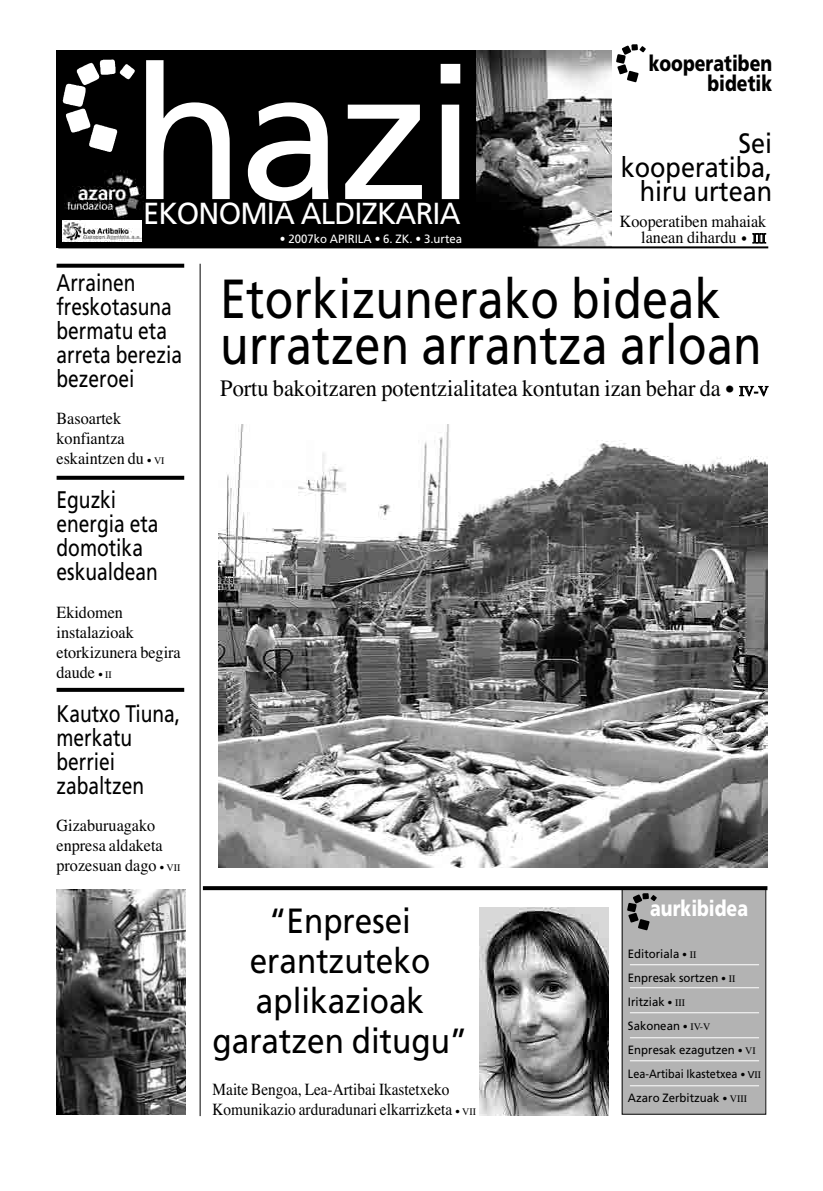
<style>
.page{position:relative;width:823px;height:1191px;background:#fff}
.page>*{position:absolute;margin:0;border:0;box-sizing:border-box;transform-origin:0 0}
.t1{font:185.1px "Frutiger";color:#fff}
.t2{font:55px/46px "Frutiger";letter-spacing:.005em;color:#000;scale:.85 1}
.t3{font:35px/40px "Frutiger";color:#000;text-align:center;scale:.9 1}
.t4{font:30.4px "Frutiger";letter-spacing:-.03em;color:#fff;scale:.95 1}
.t5{font:28px/24px "Frutiger";color:#000;text-align:right;scale:.9 1}
.t6{font:24px/24px "Frutiger";color:#000;scale:.8 1}
.t7{font:23.5px "Times OE";color:#000;scale:.95 1}
.t8{font:900 22px/20px "Frutiger";color:#000;text-align:right;scale:.8 1}
.t9{font:900 22px "Frutiger";color:#fff;scale:.8 1}
.t10{font:17px/20px "Times OE";color:#000;scale:.95 1}
.t11{font:17px/20px "Times OE";color:#000;scale:.9 1}
.t12{font:12px/24px "Frutiger";color:#000;scale:.95 1}
.t13{font:12px "Frutiger";color:#fff;scale:.95 1}
.s1{font-family:"Trebuchet MS";font-size:16px}
.s2{font-size:14px}
.s3{font-family:"Frutiger";font-size:10px}
.s4{font-size:10px}
.s5{font-family:"Frutiger";font-size:20px}
.s6{font-family:"Times OE";font-size:10px}
</style>
<div class="page">
<img style="left:476px;top:51px;width:135px;height:195px">
<div style="left:57px;top:50px;width:419px;height:198px;background:#000"></div>
<hr style="left:58px;top:246px;width:709px;height:2px;background:#000">
<svg style="left:56px;top:263px;width:145px;height:16px"></svg>
<img style="left:479px;top:907px;width:129px;height:208px">
<img style="left:219px;top:424px;width:547px;height:443px">
<hr style="left:199px;top:264px;width:1px;height:852px;background:#000">
<div style="left:622px;top:888px;width:142px;height:225px;background:#b3b3b3"></div>
<svg style="left:203px;top:886px;width:564px;height:4px;background:#090909"></svg>
<svg style="left:57px;top:688px;width:127px;height:4px"></svg>
<svg style="left:57px;top:476px;width:127px;height:4px"></svg>
<svg style="left:57px;top:264px;width:127px;height:4px"></svg>
<hr style="left:629px;top:964px;width:129px;height:1px;background:#fff">
<hr style="left:629px;top:987px;width:129px;height:1px;background:#fff">
<hr style="left:629px;top:1012px;width:129px;height:1px;background:#fff">
<hr style="left:629px;top:1037px;width:129px;height:1px;background:#fff">
<hr style="left:629px;top:1060px;width:129px;height:1px;background:#fff">
<hr style="left:629px;top:1085px;width:129px;height:1px;background:#fff">
<img style="left:62px;top:59px;width:73px;height:93px">
<img style="left:65px;top:171px;width:79px;height:50px">
<img style="left:57px;top:889px;width:129px;height:225px">
<img style="left:627px;top:893px;width:30px;height:38px">
<img style="left:616px;top:44px;width:30px;height:39px">
<img style="left:62px;top:220px;width:79px;height:22px">
<h1 class="t1" style="left:131px;top:60px;width:346px">hazi</h1>
<p class="t8" style="left:648px;top:55px;width:156px">kooperatiben bidetik</p>
<h3 class="t5" style="left:620px;top:133px;width:170px">Sei kooperatiba, hiru urtean</h3>
<h3 class="t4" style="left:143px;top:201px;width:335px">EKONOMIA ALDIZKARIA</h3>
<p class="t10" style="left:619px;top:215px;width:155px;line-height:16px;text-align:right">Kooperatiben mahaiak lanean dihardu <span class="s1">•</span> <span class="s2">III</span></p>
<p class="t13" style="left:280px;top:234px;width:193px">• 2007ko APIRILA • 6. ZK. • 3.urtea</p>
<h3 class="t6" style="left:56px;top:272px;width:158px">Arrainen freskotasuna bermatu eta arreta berezia bezeroei</h3>
<p class="t10" style="left:56px;top:410px;width:115px">Basoartek konfiantza eskaintzen du <span class="s3">•</span> <span class="s4">VI</span></p>
<h3 class="t6" style="left:56px;top:490px;width:129px">Eguzki energia eta domotika eskualdean</h3>
<p class="t10" style="left:56px;top:604px;width:132px">Ekidomen instalazioak etorkizunera begira daude <span class="s3">•</span> <span class="s4">II</span></p>
<h3 class="t6" style="left:56px;top:703px;width:156px">Kautxo Tiuna, merkatu berriei zabaltzen</h3>
<p class="t10" style="left:56px;top:817px;width:132px">Gizaburuagako enpresa aldaketa prozesuan dago <span class="s3">•</span> <span class="s4">VII</span></p>
<h2 class="t2" style="left:220px;top:280px;width:638px">Etorkizunerako bideak urratzen arrantza arloan</h2>
<h3 class="t7" style="left:220px;top:380px;width:578px">Portu bakoitzaren potentzialitatea kontutan izan behar da <span class="s5">•</span> <span class="s2">IV-V</span></h3>
<h3 class="t3" style="left:212px;top:903px;width:284px">“Enpresei erantzuteko aplikazioak garatzen ditugu”</h3>
<p class="t11" style="left:212px;top:1081px;width:294px">Maite Bengoa, Lea-Artibai Ikastetxeko<br>Komunikazio arduradunari elkarrizketa <span class="s3">•</span> <span class="s4">VII</span></p>
<p class="t9" style="left:649px;top:899px;width:124px">aurkibidea</p>
<p class="t12" style="left:627px;top:942px;width:142px">Editoriala <span class="s4">•</span> <span class="s6">II<br></span>Enpresak sortzen <span class="s4">•</span> <span class="s6">II<br></span>Iritziak <span class="s4">•</span> <span class="s6">III<br></span>Sakonean <span class="s4">•</span> <span class="s6">IV-V<br></span>Enpresak ezagutzen <span class="s4">•</span> <span class="s6">VI<br></span>Lea-Artibai Ikastetxea <span class="s4">• V</span><span class="s6">II<br></span>Azaro Zerbitzuak <span class="s4">•</span> <span class="s6">VIII</span></p>
</div>
